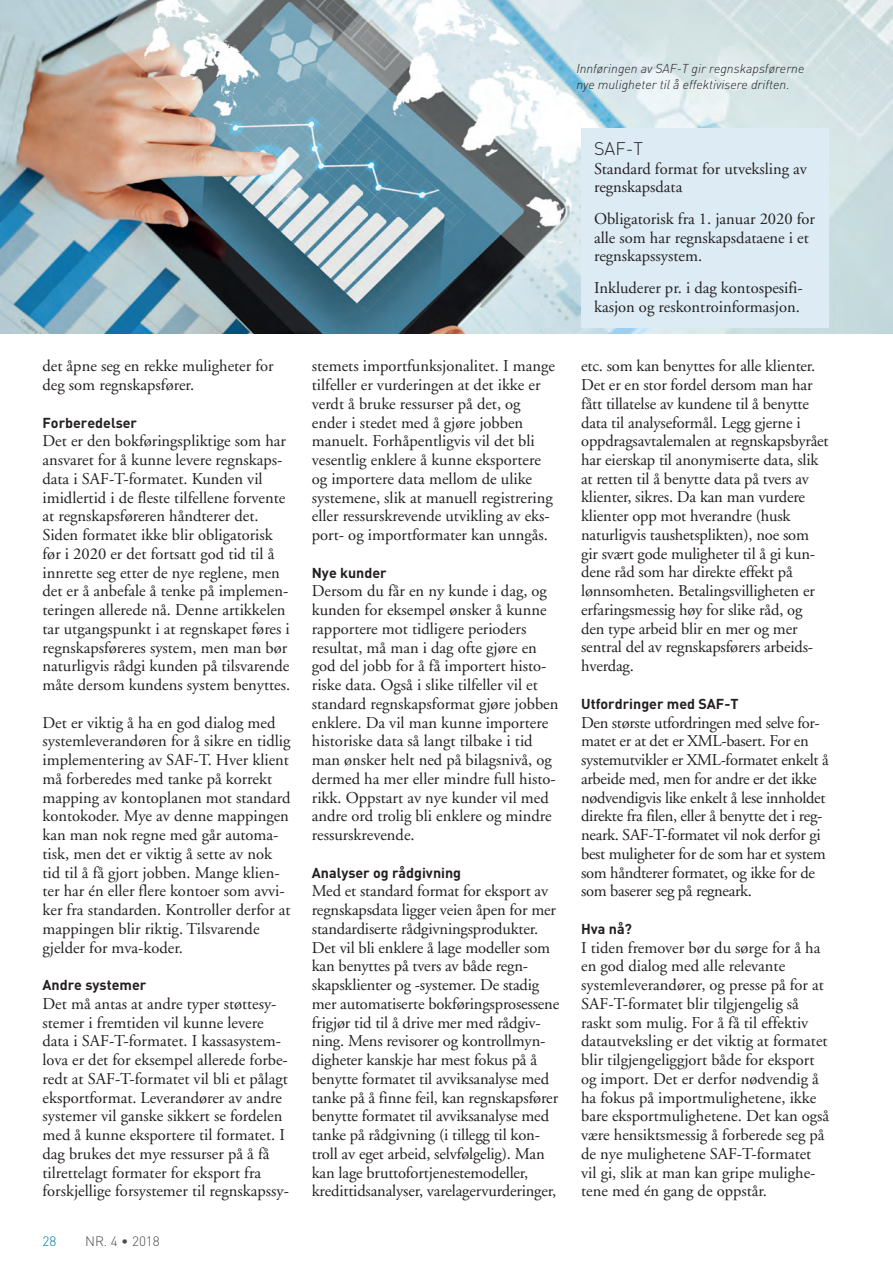
<style>
.page{position:relative;width:893px;height:1263px;background:#fff}
.page>*{position:absolute;margin:0;border:0;box-sizing:border-box;transform-origin:0 0}
.t1{font:300 18px "DIN";color:#231f20}
.t2{font:16.5px/18.8px "Adobe Garamond";color:#231f20}
.t3{font:16.5px/18.8px "Adobe Garamond";letter-spacing:-.02em;color:#231f20}
.t4{font:700 14.25px "DIN";color:#231f20}
.t5{font:300 13.5px "DIN";color:#4b4c4d}
.t6{font:300 13.5px "DIN";color:#0079a3}
.t7{font:italic 300 12.75px/15.8px "DIN";color:#231f20}
</style>
<div class="page">
<img style="left:0;top:0;width:893px;height:334px">
<div style="left:581px;top:128px;width:248px;height:199px;background:#ddecf4"></div>
<p class="t2" style="left:43px;top:357px;width:233px">det åpne seg en rekke muligheter for deg som regnskapsfører.</p>
<p class="t4" style="left:43px;top:413px;width:96px">Forberedelser</p>
<p class="t2" style="left:43px;top:432px;width:249px">Det er den bokføringspliktige som har ansvaret for å kunne levere regnskaps&shy;data i SAF-T-formatet. Kunden vil imidlertid i de fleste tilfellene forvente at regnskapsføreren håndterer det.<br>Siden formatet ikke blir obligatorisk før i 2020 er det fortsatt god tid til å innrette seg etter de nye reglene, men det er å anbefale å tenke på implemen&shy;teringen allerede nå. Denne artikkelen tar utgangspunkt i at regnskapet føres i regnskapsføreres system, men man bør naturligvis rådgi kunden på tilsvarende måte dersom kundens system benyttes.</p>
<p class="t2" style="left:43px;top:713px;width:250px">Det er viktig å ha en god dialog med systemleverandøren for å sikre en tidlig implementering av SAF-T. Hver klient må forberedes med tanke på korrekt mapping av kontoplanen mot standard kontokoder. Mye av denne mappingen kan man nok regne med går automa&shy;tisk, men det er viktig å sette av nok tid til å få gjort jobben. Mange klien&shy;ter har én eller flere kontoer som avvi&shy;ker fra standarden. Kontroller derfor at mappingen blir riktig. Tilsvarende gjelder for mva-koder.</p>
<p class="t4" style="left:43px;top:976px;width:105px">Andre systemer</p>
<p class="t2" style="left:43px;top:995px;width:247px">Det må antas at andre typer støttesy&shy;stemer i fremtiden vil kunne levere data i SAF-T-formatet. I kassasystem&shy;lova er det for eksempel allerede forbe&shy;redt at SAF-T-formatet vil bli et pålagt eksportformat. Leverandører av andre systemer vil ganske sikkert se fordelen med å kunne eksportere til formatet. I dag brukes det mye ressurser på å få tilrettelagt formater for eksport fra forskjellige forsystemer til regnskapssy-</p>
<p class="t6" style="left:43px;top:1232px;width:16px">28</p>
<p class="t5" style="left:85px;top:1232px;width:76px">NR. 4 • 2018</p>
<p class="t7" style="left:576px;top:61px;width:229px">Innføringen av SAF-T gir regnskapsførerne nye muligheter til å effektivisere driften.</p>
<p class="t2" style="left:312px;top:357px;width:245px">stemets importfunksjonalitet. I mange tilfeller er vurderingen at det ikke er verdt å bruke ressurser på det, og ender i stedet med å gjøre jobben manuelt. Forhåpentligvis vil det bli vesentlig enklere å kunne eksportere og importere data mellom de ulike systemene, slik at manuell registrering eller ressurskrevende utvikling av eks&shy;port- og importformater kan unngås.</p>
<p class="t4" style="left:312px;top:563px;width:76px">Nye kunder</p>
<p class="t2" style="left:312px;top:582px;width:248px">Dersom du får en ny kunde i dag, og kunden for eksempel ønsker å kunne rapportere mot tidligere perioders resultat, må man i dag ofte gjøre en god del jobb for å få importert histo&shy;riske data. Også i slike tilfeller vil et standard regnskapsformat gjøre jobben enklere. Da vil man kunne importere historiske data så langt tilbake i tid man ønsker helt ned på bilagsnivå, og dermed ha mer eller mindre full histo&shy;rikk. Oppstart av nye kunder vil med andre ord trolig bli enklere og mindre ressurskrevende.</p>
<p class="t4" style="left:312px;top:863px;width:151px">Analyser og rådgivning</p>
<p class="t2" style="left:312px;top:882px;width:249px">Med et standard format for eksport av regnskapsdata ligger veien åpen for mer standardiserte rådgivningsprodukter.<br>Det vil bli enklere å lage modeller som kan benyttes på tvers av både regn&shy;skapsklienter og -systemer. De stadig mer automatiserte bokføringsprosessene frigjør tid til å drive mer med rådgiv&shy;ning. Mens revisorer og kontrollmyn&shy;digheter kanskje har mest fokus på å benytte formatet til avviksanalyse med tanke på å finne feil, kan regnskapsfører benytte formatet til avviksanalyse med tanke på rådgivning (i tillegg til kon&shy;troll av eget arbeid, selvfølgelig). Man kan lage bruttofortjenestemodeller, kredittidsanalyser, varelagervurderinger,</p>
<p class="t1" style="left:594px;top:137px;width:51px">SAF-T</p>
<p class="t2" style="left:594px;top:159px;width:215px">Standard format for utveksling av regnskapsdata</p>
<p class="t2" style="left:594px;top:210px;width:223px">Obligatorisk fra 1. januar 2020 for alle som har regnskapsdataene i et regnskapssystem.</p>
<p class="t2" style="left:594px;top:279px;width:210px">Inkluderer pr. i dag kontospesifi&shy;kasjon og reskontroinformasjon.</p>
<p class="t2" style="left:581px;top:357px;width:249px">etc. som kan benyttes for alle klienter.<br>Det er en stor fordel dersom man har fått tillatelse av kundene til å benytte data til analyseformål. Legg gjerne i oppdragsavtalemalen at regnskapsbyrået har eierskap til anonymiserte data, slik at retten til å benytte data på tvers av klienter, sikres. Da kan man vurdere klienter opp mot hverandre (husk naturligvis taushetsplikten), noe som gir svært gode muligheter til å gi kun&shy;dene råd som har direkte effekt på lønnsomheten. Betalingsvilligheten er erfaringsmessig høy for slike råd, og den type arbeid blir en mer og mer sentral del av regnskapsførers arbeids&shy;hverdag.</p>
<p class="t4" style="left:581px;top:694px;width:159px">Utfordringer med SAF-T</p>
<p class="t3" style="left:581px;top:713px;width:249px">Den største utfordringen med selve for&shy;matet er at det er XML-basert. For en systemutvikler er XML-formatet enkelt å arbeide med, men for andre er det ikke nødvendigvis like enkelt å lese innholdet direkte fra filen, eller å benytte det i reg&shy;neark. SAF-T-formatet vil nok derfor gi best muligheter for de som har et system som håndterer formatet, og ikke for de som baserer seg på regneark.</p>
<p class="t4" style="left:581px;top:919px;width:52px">Hva nå?</p>
<p class="t2" style="left:581px;top:938px;width:250px">I tiden fremover bør du sørge for å ha en god dialog med alle relevante systemleverandører, og presse på for at SAF-T-formatet blir tilgjengelig så raskt som mulig. For å få til effektiv datautveksling er det viktig at formatet blir tilgjengeliggjort både for eksport og import. Det er derfor nødvendig å ha fokus på importmulighetene, ikke bare eksportmulighetene. Det kan også være hensiktsmessig å forberede seg på de nye mulighetene SAF-T-formatet vil gi, slik at man kan gripe mulighe&shy;tene med én gang de oppstår.</p>
</div>
